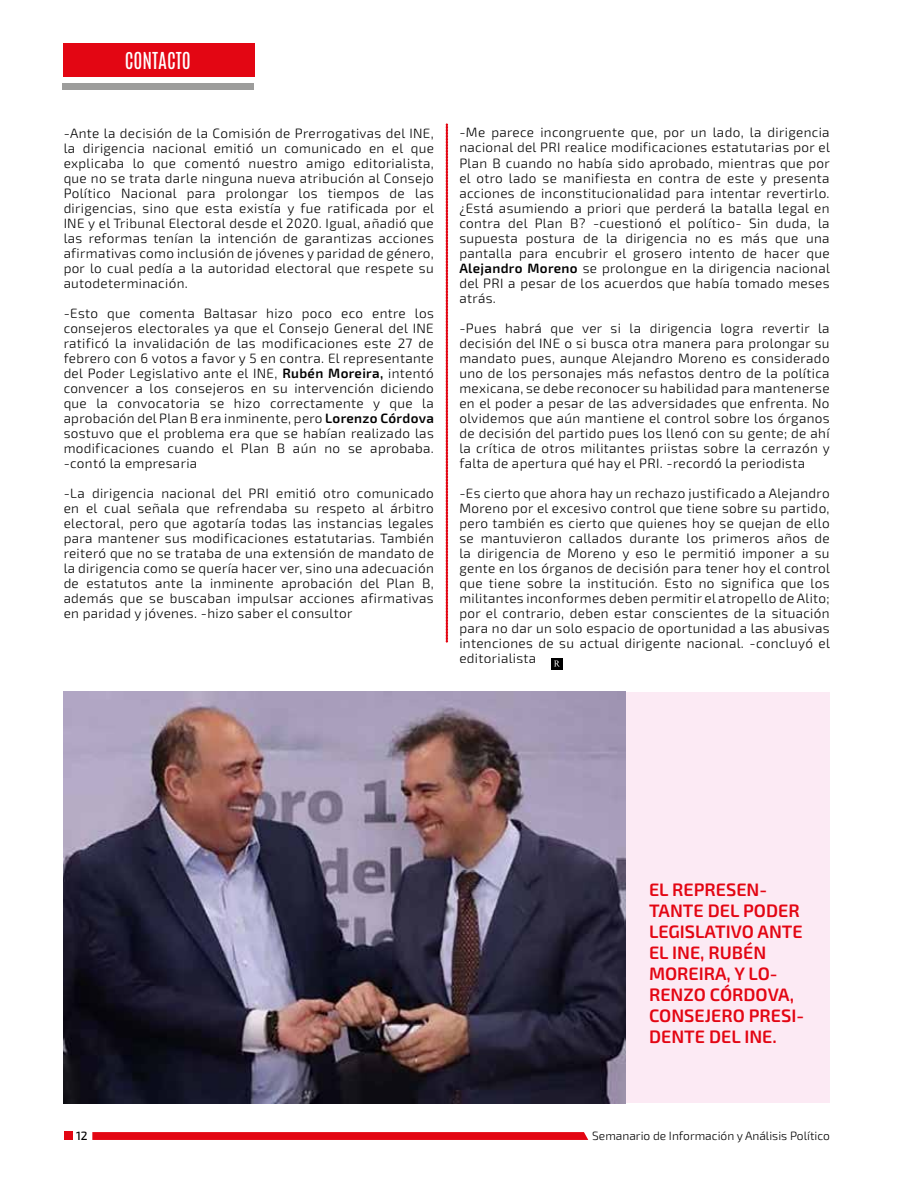
<style>
.page{position:relative;width:915px;height:1191px;background:#fff}
.page>*{position:absolute;margin:0;border:0;box-sizing:border-box;transform-origin:0 0}
.t1{font:19.5px "Antonio";color:#fff}
.t2{font:600 18px/21px "Exo 2";color:#e30613}
.t3{font:300 13.5px/15px "Exo 2";letter-spacing:.025em;color:#000;text-align:justify}
.t4{font:300 12px "Exo 2";color:#000}
.t5{font:500 12px "Exo 2";color:#000}
.s1{font-weight:600}
</style>
<div class="page">
<div style="left:542px;top:693px;width:287px;height:410px;background:#fceaf4"></div>
<div style="left:64px;top:1131px;width:8px;height:9px;background:#e30613"></div>
<svg style="left:92px;top:1132px;width:496px;height:8px;background:#e30a17"></svg>
<div style="left:63px;top:43px;width:192px;height:34px;background:#e30613"></div>
<div style="left:62px;top:84px;width:192px;height:6px;background:#9d9d9c"></div>
<svg style="left:446px;top:124px;width:1px;height:518px"></svg>
<div style="left:551px;top:658px;width:11px;height:11px;background:#000"></div>
<svg style="left:554px;top:660px;width:5px;height:6px"></svg>
<img style="left:64px;top:692px;width:561px;height:411px">
<h1 class="t1" style="left:125px;top:46px;width:67px">CONTACTO</h1>
<p class="t3" style="left:64px;top:126px;width:372px">-Ante la decisión de la Comisión de Prerrogativas del INE, la dirigencia nacional emitió un comunicado en el que explicaba lo que comentó nuestro amigo editorialista, que no se trata darle ninguna nueva atribución al Consejo Político Nacional para prolongar los tiempos de las dirigencias, sino que esta existía y fue ratificada por el INE y el Tribunal Electoral desde el 2020. Igual, añadió que las reformas tenían la intención de garantizas acciones afirmativas como inclusión de jóvenes y paridad de género, por lo cual pedía a la autoridad electoral que respete su autodeterminación.</p>
<p class="t3" style="left:64px;top:306px;width:371px">-Esto que comenta Baltasar hizo poco eco entre los consejeros electorales ya que el Consejo General del INE ratificó la invalidación de las modificaciones este 27 de febrero con 6 votos a favor y 5 en contra. El representante del Poder Legislativo ante el INE, <span class="s1">Rubén Moreira,</span> intentó convencer a los consejeros en su intervención diciendo que la convocatoria se hizo correctamente y que la aprobación del Plan B era inminente, pero <span class="s1">Lorenzo Córdova </span>sostuvo que el problema era que se habían realizado las modificaciones cuando el Plan B aún no se aprobaba. -contó la empresaria</p>
<p class="t3" style="left:64px;top:486px;width:371px">-La dirigencia nacional del PRI emitió otro comunicado en el cual señala que refrendaba su respeto al árbitro electoral, pero que agotaría todas las instancias legales para mantener sus modificaciones estatutarias. También reiteró que no se trataba de una extensión de mandato de la dirigencia como se quería hacer ver, sino una adecuación de estatutos ante la inminente aprobación del Plan B, además que se buscaban impulsar acciones afirmativas en paridad y jóvenes. -hizo saber el consultor</p>
<p class="t3" style="left:459px;top:125px;width:372px">-Me parece incongruente que, por un lado, la dirigencia nacional del PRI realice modificaciones estatutarias por el Plan B cuando no había sido aprobado, mientras que por el otro lado se manifiesta en contra de este y presenta acciones de inconstitucionalidad para intentar revertirlo. ¿Está asumiendo a priori que perderá la batalla legal en contra del Plan B? -cuestionó el político- Sin duda, la supuesta postura de la dirigencia no es más que una pantalla para encubrir el grosero intento de hacer que <span class="s1">Alejandro Moreno</span> se prolongue en la dirigencia nacional del PRI a pesar de los acuerdos que había tomado meses atrás.</p>
<p class="t3" style="left:459px;top:320px;width:372px">-Pues habrá que ver si la dirigencia logra revertir la decisión del INE o si busca otra manera para prolongar su mandato pues, aunque Alejandro Moreno es considerado uno de los personajes más nefastos dentro de la política mexicana, se debe reconocer su habilidad para mantenerse en el poder a pesar de las adversidades que enfrenta. No olvidemos que aún mantiene el control sobre los órganos de decisión del partido pues los llenó con su gente; de ahí la crítica de otros militantes priistas sobre la cerrazón y falta de apertura qué hay el PRI. -recordó la periodista</p>
<p class="t3" style="left:459px;top:485px;width:372px">-Es cierto que ahora hay un rechazo justificado a Alejandro Moreno por el excesivo control que tiene sobre su partido, pero también es cierto que quienes hoy se quejan de ello se mantuvieron callados durante los primeros años de la dirigencia de Moreno y eso le permitió imponer a su gente en los órganos de decisión para tener hoy el control que tiene sobre la institución. Esto no significa que los militantes inconformes deben permitir el atropello de Alito; por el contrario, deben estar conscientes de la situación para no dar un solo espacio de oportunidad a las abusivas intenciones de su actual dirigente nacional. -concluyó el editorialista</p>
<h2 class="t2" style="left:648px;top:879px;width:157px">EL REPRESEN-<br>TANTE DEL PODER<br>LEGISLATIVO ANTE<br>EL INE, RUBÉN<br>MOREIRA, Y LO-<br>RENZO CÓRDOVA,<br>CONSEJERO PRESI-<br>DENTE DEL INE.</h2>
<p class="t5" style="left:76px;top:1128px;width:13px">12</p>
<p class="t4" style="left:592px;top:1128px;width:239px">Semanario de Información y Análisis Político</p>
</div>
